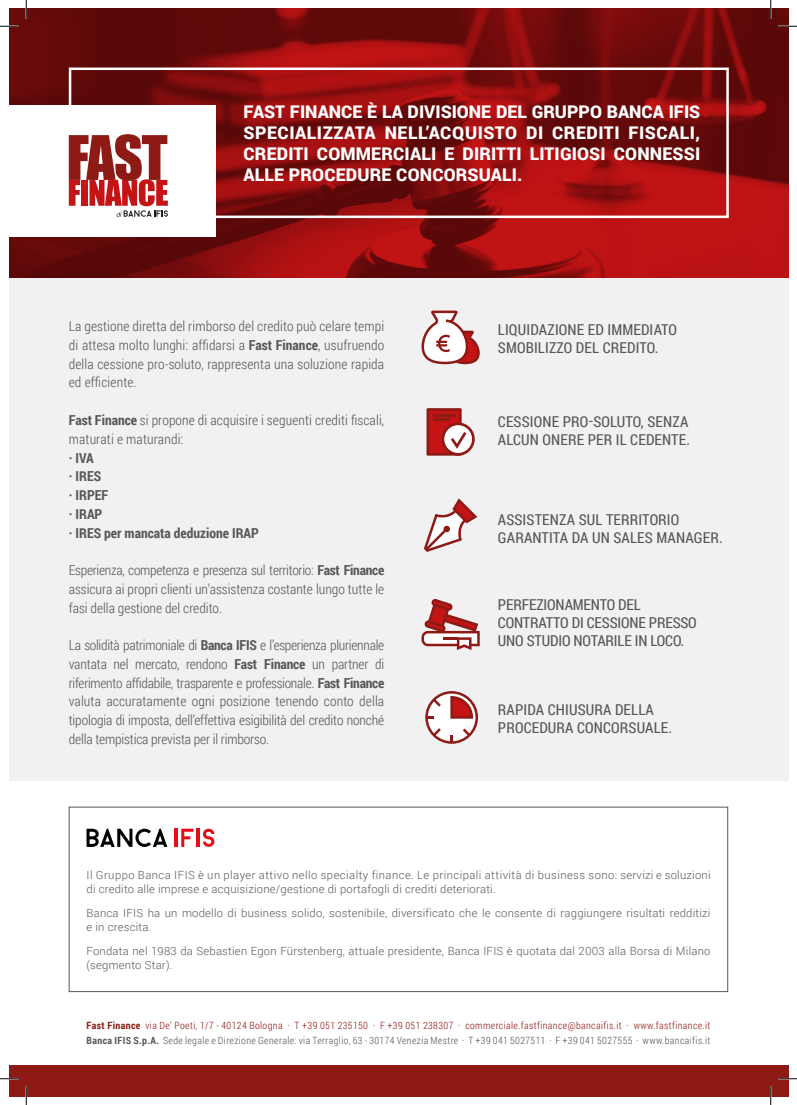
<style>
.page{position:relative;width:797px;height:1105px;background:#fff}
.page>*{position:absolute;margin:0;border:0;box-sizing:border-box;transform-origin:0 0}
.t1{font:900 17.5px/21px "Roboto";letter-spacing:.01em;color:#fff;text-align:justify}
.t2{font:15px/18px "Roboto Condensed";letter-spacing:.01em;color:#575756}
.t3{font:15px/18px "Roboto Condensed";letter-spacing:-.01em;color:#575756}
.t4{font:300 13.75px/18.8px "Roboto Condensed";color:#575756;text-align:justify}
.t5{font:700 13.75px "Roboto Condensed";color:#575756}
.t6{font:300 11.25px/13.8px "Roboto";letter-spacing:.02em;color:#575756}
.t7{font:300 10px "Roboto Condensed";letter-spacing:.04em;color:#575756}
.t8{font:300 10px "Roboto Condensed";letter-spacing:.04em;color:#8d1a15}
.s1{font-weight:700}
</style>
<div class="page">
<div style="left:69px;top:807px;width:659px;height:185px;border:1px solid #575756"></div>
<div style="left:9px;top:278px;width:779px;height:503px;background:#f1f1f1"></div>
<div style="left:9px;top:1065px;width:779px;height:31px;background:#8d1a15"></div>
<svg style="left:421px;top:311px;width:58px;height:53px"></svg>
<svg style="left:424px;top:498px;width:53px;height:54px"></svg>
<svg style="left:421px;top:599px;width:58px;height:51px"></svg>
<svg style="left:426px;top:408px;width:49px;height:48px"></svg>
<hr style="left:433px;top:414px;width:22px;height:2px;background:#8d1a15">
<hr style="left:433px;top:418px;width:16px;height:3px;background:#8d1a15">
<svg style="left:425px;top:691px;width:53px;height:53px"></svg>
<svg style="left:86px;top:829px;width:81px;height:18px"></svg>
<hr style="left:174px;top:829px;width:3px;height:18px;background:#e30e17">
<hr style="left:196px;top:829px;width:3px;height:18px;background:#e30e17">
<svg style="left:181px;top:829px;width:12px;height:18px"></svg>
<svg style="left:203px;top:829px;width:11px;height:18px"></svg>
<svg style="left:9px;top:9px;width:779px;height:269px;background:#850d0e"></svg>
<div style="left:69px;top:68px;width:659px;height:150px;border:2px solid #fff"></div>
<div style="left:9px;top:105px;width:206px;height:131px;background:#fff"></div>
<svg style="left:69px;top:134px;width:99px;height:83px"></svg>
<svg style="left:0;top:25px;width:19px;height:2px"></svg>
<svg style="left:778px;top:25px;width:19px;height:2px"></svg>
<svg style="left:0;top:1078px;width:19px;height:1px"></svg>
<svg style="left:778px;top:1078px;width:19px;height:1px"></svg>
<svg style="left:25px;top:0;width:2px;height:19px"></svg>
<svg style="left:25px;top:1086px;width:2px;height:19px"></svg>
<svg style="left:770px;top:0;width:1px;height:19px"></svg>
<svg style="left:770px;top:1086px;width:1px;height:19px"></svg>
<p class="t1" style="left:243px;top:101px;width:458px">FAST FINANCE È LA DIVISIONE DEL GRUPPO BANCA IFIS SPECIALIZZATA NELL’ACQUISTO DI CREDITI FISCALI, CREDITI COMMERCIALI E DIRITTI LITIGIOSI CONNESSI ALLE PROCEDURE CONCORSUALI.</p>
<p class="t4" style="left:69px;top:316px;width:317px">La gestione diretta del rimborso del credito può celare tempi di attesa molto lunghi: affidarsi a <span class="s1">Fast Finance</span>, usufruendo della cessione pro-soluto, rappresenta una soluzione rapida ed efficiente.</p>
<p class="t4" style="left:69px;top:410px;width:317px"><span class="s1">Fast Finance</span> si propone di acquisire i seguenti crediti fiscali, maturati e maturandi:</p>
<p class="t5" style="left:69px;top:448px;width:27px">· IVA</p>
<p class="t5" style="left:69px;top:467px;width:34px">· IRES</p>
<p class="t5" style="left:69px;top:485px;width:41px">· IRPEF</p>
<p class="t5" style="left:69px;top:504px;width:35px">· IRAP</p>
<p class="t5" style="left:69px;top:523px;width:192px">· IRES per mancata deduzione IRAP</p>
<p class="t4" style="left:69px;top:560px;width:317px">Esperienza, competenza e presenza sul territorio: <span class="s1">Fast Finance </span>assicura ai propri clienti un’assistenza costante lungo tutte le fasi della gestione del credito.</p>
<p class="t4" style="left:69px;top:635px;width:317px">La solidità patrimoniale di <span class="s1">Banca IFIS</span> e l’esperienza pluriennale vantata nel mercato, rendono <span class="s1">Fast Finance</span> un partner di riferimento affidabile, trasparente e professionale. <span class="s1">Fast Finance </span>valuta accuratamente ogni posizione tenendo conto della tipologia di imposta, dell’effettiva esigibilità del credito nonché della tempistica prevista per il rimborso.</p>
<p class="t2" style="left:498px;top:320px;width:181px">LIQUIDAZIONE ED IMMEDIATO<br>SMOBILIZZO DEL CREDITO.</p>
<p class="t2" style="left:498px;top:412px;width:194px">CESSIONE PRO-SOLUTO, SENZA<br>ALCUN ONERE PER IL CEDENTE.</p>
<p class="t2" style="left:498px;top:510px;width:226px">ASSISTENZA SUL TERRITORIO<br>GARANTITA DA UN SALES MANAGER.</p>
<p class="t3" style="left:498px;top:595px;width:200px">PERFEZIONAMENTO DEL<br>CONTRATTO DI CESSIONE PRESSO<br>UNO STUDIO NOTARILE IN LOCO.</p>
<p class="t2" style="left:498px;top:700px;width:176px">RAPIDA CHIUSURA DELLA<br>PROCEDURA CONCORSUALE.</p>
<p class="t6" style="left:86px;top:867px;width:625px">Il Gruppo Banca IFIS è un player attivo nello specialty finance. Le principali attività di business sono: servizi e soluzioni di credito alle imprese e acquisizione/gestione di portafogli di crediti deteriorati.</p>
<p class="t6" style="left:86px;top:906px;width:625px">Banca IFIS ha un modello di business solido, sostenibile, diversificato che le consente di raggiungere risultati redditizi e in crescita.</p>
<p class="t6" style="left:86px;top:944px;width:625px">Fondata nel 1983 da Sebastien Egon Fürstenberg, attuale presidente, Banca IFIS è quotata dal 2003 alla Borsa di Milano (segmento Star).</p>
<p class="t8" style="left:86px;top:1018px;width:625px"><span class="s1">Fast Finance</span> via De’ Poeti, 1/7 - 40124 Bologna · T +39 051 235150 · F +39 051 238307 · commerciale.fastfinance@bancaifis.it · www.fastfinance.it</p>
<p class="t7" style="left:86px;top:1034px;width:625px"><span class="s1">Banca IFIS S.p.A.</span> Sede legale e Direzione Generale: via Terraglio, 63 - 30174 Venezia Mestre · T +39 041 5027511 · F +39 041 5027555 · www.bancaifis.it</p>
</div>
